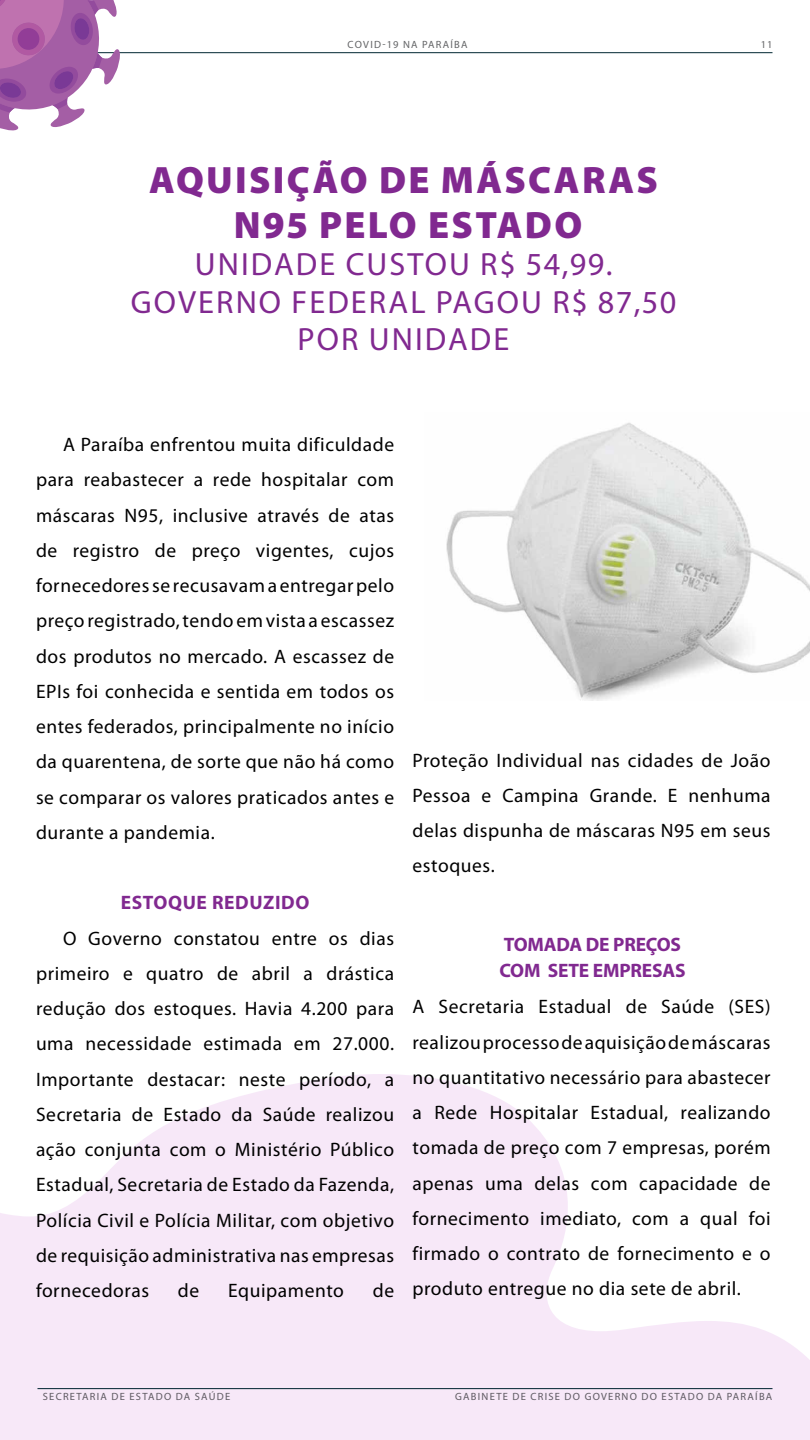
<style>
.page{position:relative;width:810px;height:1440px;background:#fff}
.page>*{position:absolute;margin:0;border:0;box-sizing:border-box;transform-origin:0 0}
.t1{font:900 38.25px/44.6px "Myriad Pro";letter-spacing:.06em;color:#812990;text-align:center}
.t2{font:32.25px/37.7px "Myriad Pro";letter-spacing:.065em;color:#812990;text-align:center}
.t3{font:19.5px/35.2px "Myriad Pro";letter-spacing:.03em;color:#000;text-align:justify}
.t4{font:700 19.5px/26.2px "Myriad Pro";letter-spacing:-.01em;color:#812990}
.t5{font:700 19.5px "Myriad Pro";letter-spacing:.03em;color:#812990}
.t6{font:10.5px "Myriad Pro";letter-spacing:.12em;color:#636466}
</style>
<div class="page">
<hr style="left:38px;top:52px;width:734px;height:1px;background:#002732">
<svg style="left:0;top:0;width:122px;height:131px"></svg>
<svg style="left:0;top:1074px;width:810px;height:366px;fill:#f7e8f8"></svg>
<img style="left:446px;top:422px;width:364px;height:278px">
<p class="t6" style="left:348px;top:38px;width:121px">COVID-19 NA PARAÍBA</p>
<h1 class="t1" style="left:149px;top:156px;width:510px">AQUISIÇÃO DE MÁSCARAS<br>N95 PELO ESTADO</h1>
<h2 class="t2" style="left:131px;top:245px;width:547px">UNIDADE CUSTOU R$ 54,99.<br>GOVERNO FEDERAL PAGOU R$ 87,50<br>POR UNIDADE</h2>
<p class="t6" style="left:761px;top:38px;width:13px">11</p>
<p class="t3" style="left:36px;top:427px;width:360px;text-indent:27px">A Paraíba enfrentou muita dificuldade para reabastecer a rede hospitalar com máscaras N95, inclusive através de atas de registro de preço vigentes, cujos fornecedores se recusavam a entregar pelo preço registrado, tendo em vista a escassez dos produtos no mercado. A escassez de EPIs foi conhecida e sentida em todos os entes federados, principalmente no início da quarentena, de sorte que não há como se comparar os valores praticados antes e durante a pandemia.</p>
<p class="t5" style="left:121px;top:890px;width:190px">ESTOQUE REDUZIDO</p>
<p class="t3" style="left:36px;top:920px;width:360px;text-indent:27px">O Governo constatou entre os dias primeiro e quatro de abril a drástica redução dos estoques. Havia 4.200 para uma necessidade estimada em 27.000.<br>Importante destacar: neste período, a Secretaria de Estado da Saúde realizou ação conjunta com o Ministério Público Estadual, Secretaria de Estado da Fazenda, Polícia Civil e Polícia Militar, com objetivo de requisição administrativa nas empresas fornecedoras</p>
<p class="t3" style="left:178px;top:1273px;width:23px">de</p>
<p class="t3" style="left:228px;top:1273px;width:117px">Equipamento</p>
<p class="t3" style="left:373px;top:1273px;width:23px">de</p>
<p class="t3" style="left:413px;top:742px;width:360px">Proteção Individual nas cidades de João Pessoa e Campina Grande. E nenhuma delas dispunha de máscaras N95 em seus estoques.</p>
<p class="t4" style="left:499px;top:930px;width:188px">TOMADA DE PREÇOS<br>COM SETE EMPRESAS</p>
<p class="t3" style="left:413px;top:989px;width:360px">A Secretaria Estadual de Saúde (SES) realizou processo de aquisição de máscaras no quantitativo necessário para abastecer a Rede Hospitalar Estadual, realizando tomada de preço com 7 empresas, porém apenas uma delas com capacidade de fornecimento imediato, com a qual foi firmado o contrato de fornecimento e o produto entregue no dia sete de abril.</p>
<p class="t6" style="left:43px;top:1390px;width:189px">SECRETARIA DE ESTADO DA SAÚDE</p>
<p class="t6" style="left:455px;top:1390px;width:319px">GABINETE DE CRISE DO GOVERNO DO ESTADO DA PARAÍBA</p>
</div>
